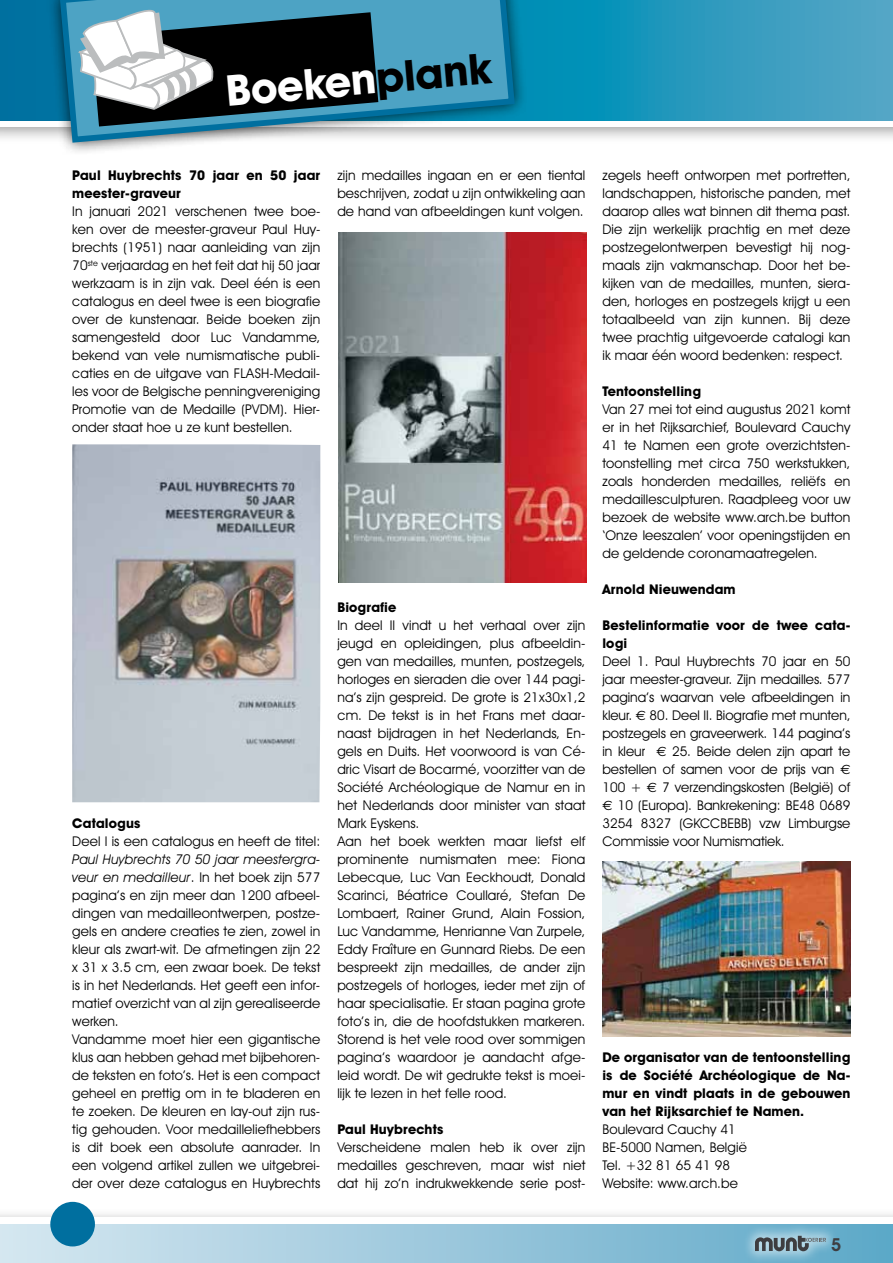
<style>
.page{position:relative;width:893px;height:1263px;background:#fff}
.page>*{position:absolute;margin:0;border:0;box-sizing:border-box;transform-origin:0 0}
.t1{font:700 42.75px "Avant Garde IT Cby BT";color:#fff}
.t2{font:600 18px "Avant Garde IT Cby BT";color:#3e3d40}
.t3{font:13.5px/18px "Avant Garde IT Cby BT";letter-spacing:.01em;color:#000;text-align:justify}
.t4{font:700 13.5px/18px "Avant Garde IT Cby BT";letter-spacing:.01em;color:#000}
.s1{color:#000}
.s2{font-style:italic}
.s3{font-family:"Euro Sans"}
</style>
<div class="page">
<div style="left:0;top:1207px;width:893px;height:56px;background:#000;opacity:.4"></div>
<div style="left:0;top:1218px;width:893px;height:45px;background:#fff"></div>
<svg style="left:0;top:1224px;width:893px;height:39px;background:#9ec9dd"></svg>
<div style="left:0;top:0;width:893px;height:144px;background:#000;opacity:.4"></div>
<svg style="left:0;top:0;width:893px;height:121px;background:#2495ba"></svg>
<div style="left:740px;top:1221px;width:98px;height:42px;background:#fff;opacity:.5"></div>
<svg style="left:755px;top:1236px;width:71px;height:15px"></svg>
<div style="left:50px;top:1202px;width:45px;height:44px;background:#006f9f;border-radius:50%"></div>
<div style="left:45px;top:0;width:482px;height:155px;background:#000;opacity:.75"></div>
<svg style="left:57px;top:0;width:461px;height:146px;background:#568191"></svg>
<img style="left:72px;top:444px;width:248px;height:358px">
<img style="left:602px;top:862px;width:248px;height:174px">
<img style="left:339px;top:232px;width:248px;height:351px">
<h1 class="t1" style="left:224px;top:65px;width:267px;rotate:-5deg">Boeken<span class="s1">plank</span></h1>
<p class="t4" style="left:72px;top:166px;width:250px">Paul Huybrechts 70 jaar en 50 jaar meester-graveur</p>
<p class="t3" style="left:72px;top:202px;width:250px">In januari 2021 verschenen twee boe&shy;ken over de meester-graveur Paul Huy&shy;brechts (1951) naar aanleiding van zijn 70<sup>ste</sup> verjaardag en het feit dat hij 50 jaar werkzaam is in zijn vak. Deel één is een catalogus en deel twee is een biografie over de kunstenaar. Beide boeken zijn samengesteld door Luc Vandamme, bekend van vele numismatische publi&shy;caties en de uitgave van FLASH-Medail&shy;les voor de Belgische penningvereniging Promotie van de Medaille (PVDM). Hier&shy;onder staat hoe u ze kunt bestellen.</p>
<p class="t4" style="left:72px;top:814px;width:70px">Catalogus</p>
<p class="t3" style="left:72px;top:832px;width:250px">Deel I is een catalogus en heeft de titel:</p>
<p class="t3" style="left:72px;top:850px;width:250px;text-align:left"><span class="s2">Paul Huybrechts 70 50 jaar meestergra&shy;veur en medailleur</span>. In het boek zijn 577 pagina’s en zijn meer dan 1200 afbeel&shy;dingen van medailleontwerpen, postze&shy;gels en andere creaties te zien, zowel in kleur als zwart-wit. De afmetingen zijn 22 x 31 x 3.5 cm, een zwaar boek. De tekst is in het Nederlands. Het geeft een infor&shy;matief overzicht van al zijn gerealiseerde werken.<br>Vandamme moet hier een gigantische klus aan hebben gehad met bijbehoren&shy;de teksten en foto’s. Het is een compact geheel en prettig om in te bladeren en te zoeken. De kleuren en lay-out zijn rus&shy;tig gehouden. Voor medailleliefhebbers is dit boek een absolute aanrader. In een volgend artikel zullen we uitgebrei&shy;der over deze catalogus en Huybrechts</p>
<p class="t3" style="left:337px;top:166px;width:250px">zijn medailles ingaan en er een tiental beschrijven, zodat u zijn ontwikkeling aan de hand van afbeeldingen kunt volgen.</p>
<p class="t4" style="left:337px;top:598px;width:61px">Biografie</p>
<p class="t3" style="left:337px;top:616px;width:250px;text-align:left">In deel II vindt u het verhaal over zijn jeugd en opleidingen, plus afbeeldin&shy;gen van medailles, munten, postzegels, horloges en sieraden die over 144 pagi&shy;na’s zijn gespreid. De grote is 21x30x1,2 cm. De tekst is in het Frans met daar&shy;naast bijdragen in het Nederlands, En&shy;gels en Duits. Het voorwoord is van Cé&shy;dric Visart de Bocarmé, voorzitter van de Société Archéologique de Namur en in het Nederlands door minister van staat Mark Eyskens.<br>Aan het boek werkten maar liefst elf prominente numismaten mee: Fiona Lebecque, Luc Van Eeckhoudt, Donald Scarinci, Béatrice Coullaré, Stefan De Lombaert, Rainer Grund, Alain Fossion, Luc Vandamme, Henrianne Van Zurpele, Eddy Fraîture en Gunnard Riebs. De een bespreekt zijn medailles, de ander zijn postzegels of horloges, ieder met zijn of haar specialisatie. Er staan pagina grote foto’s in, die de hoofdstukken markeren.<br>Storend is het vele rood over sommigen pagina’s waardoor je aandacht afge&shy;leid wordt. De wit gedrukte tekst is moei&shy;lijk te lezen in het felle rood.</p>
<p class="t4" style="left:337px;top:1120px;width:108px">Paul Huybrechts</p>
<p class="t3" style="left:337px;top:1138px;width:250px">Verscheidene malen heb ik over zijn medailles geschreven, maar wist niet dat hij zo’n indrukwekkende serie post-</p>
<p class="t3" style="left:602px;top:166px;width:250px">zegels heeft ontworpen met portretten, landschappen, historische panden, met daarop alles wat binnen dit thema past.<br>Die zijn werkelijk prachtig en met deze postzegelontwerpen bevestigt hij nog&shy;maals zijn vakmanschap. Door het be&shy;kijken van de medailles, munten, siera&shy;den, horloges en postzegels krijgt u een totaalbeeld van zijn kunnen. Bij deze twee prachtig uitgevoerde catalogi kan ik maar één woord bedenken: respect.</p>
<p class="t4" style="left:602px;top:382px;width:100px">Tentoonstelling</p>
<p class="t3" style="left:602px;top:400px;width:250px">Van 27 mei tot eind augustus 2021 komt er in het Rijksarchief, Boulevard Cauchy 41 te Namen een grote overzichtsten&shy;toonstelling met circa 750 werkstukken, zoals honderden medailles, reliëfs en medaillesculpturen. Raadpleeg voor uw bezoek de website www.arch.be button ‘Onze leeszalen’ voor openingstijden en de geldende coronamaatregelen.</p>
<p class="t4" style="left:602px;top:580px;width:135px">Arnold Nieuwendam</p>
<p class="t4" style="left:602px;top:616px;width:250px">Bestelinformatie voor de twee cata&shy;logi</p>
<p class="t3" style="left:602px;top:652px;width:250px">Deel 1. Paul Huybrechts 70 jaar en 50 jaar meester-graveur. Zijn medailles. 577 pagina’s waarvan vele afbeeldingen in kleur. <span class="s3">€</span> 80. Deel II. Biografie met munten, postzegels en graveerwerk. 144 pagina’s in kleur <span class="s3">€</span> 25. Beide delen zijn apart te bestellen of samen voor de prijs van <span class="s3">€ </span>100 + <span class="s3">€</span> 7 verzendingskosten (België) of <span class="s3">€</span> 10 (Europa). Bankrekening: BE48 0689<br>3254 8327 (GKCCBEBB) vzw Limburgse Commissie voor Numismatiek.</p>
<p class="t4" style="left:602px;top:1048px;width:250px;text-align:justify">De organisator van de tentoonstelling is de Société Archéologique de Na&shy;mur en vindt plaats in de gebouwen van het Rijksarchief te Namen.</p>
<p class="t3" style="left:602px;top:1120px;width:146px;text-align:left">Boulevard Cauchy 41<br>BE-5000 Namen, België<br>Tel. +32 81 65 41 98<br>Website: www.arch.be</p>
<h2 class="t2" style="left:831px;top:1233px;width:12px">5</h2>
</div>
